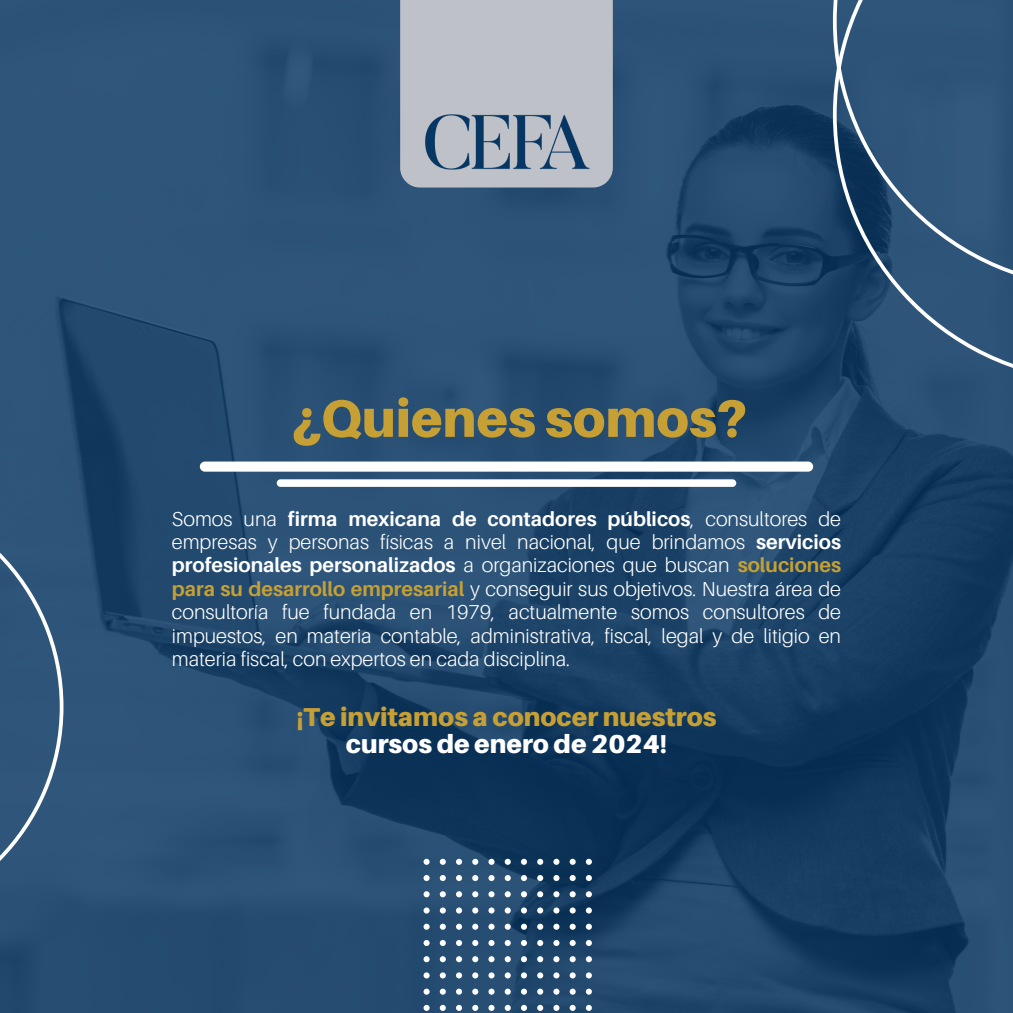
<style>
.page{position:relative;width:1013px;height:1013px;background:#fff}
.page>*{position:absolute;margin:0;border:0;box-sizing:border-box;transform-origin:0 0}
.t1{font:900 52.62px "Aileron";color:#c69f35}
.t2{font:900 25.88px/27px "Aileron";color:#c69f35;text-align:center}
.t3{font:300 20.12px/23.5px "Aileron";color:#fff;text-align:justify}
.s1{font-weight:700}
.s2{font-weight:700;color:#c5a035}
.s3{color:#fff}
</style>
<div class="page">
<img style="left:0;top:0;width:1012px;height:1012px">
<div style="left:400px;top:0;width:213px;height:187px;background:#bec1c7"></div>
<svg style="left:423px;top:858px;width:169px;height:152px;background:#3b5d7d"></svg>
<div style="left:277px;top:479px;width:459px;height:8px;background:#fff;border-radius:4px"></div>
<div style="left:200px;top:461px;width:613px;height:10px;background:#fff;border-radius:5px"></div>
<svg style="left:833px;top:289px;width:179px;height:93px;background:#2e5477"></svg>
<svg style="left:833px;top:0;width:179px;height:289px;background:#32587a"></svg>
<div style="left:0;top:488px;width:63px;height:437px;background:#2e5579"></div>
<img style="left:425px;top:115px;width:164px;height:54px">
<p class="t1" style="left:291px;top:386px;width:458px">¿Quienes somos?</p>
<p class="t3" style="left:172px;top:506px;width:670px">Somos una <span class="s1">firma mexicana de contadores públicos</span>, consultores de empresas y personas físicas a nivel nacional, que brindamos <span class="s1">servicios profesionales personalizados</span> a organizaciones que buscan <span class="s2">soluciones para su desarrollo empresarial</span> y conseguir sus objetivos. Nuestra área de consultoría fue fundada en 1979, actualmente somos consultores de impuestos, en materia contable, administrativa, fiscal, legal y de litigio en materia fiscal, con expertos en cada disciplina.</p>
<p class="t2" style="left:296px;top:703px;width:422px">¡Te invitamos a conocer nuestros <span class="s3">cursos de enero de 2024!</span></p>
</div>
